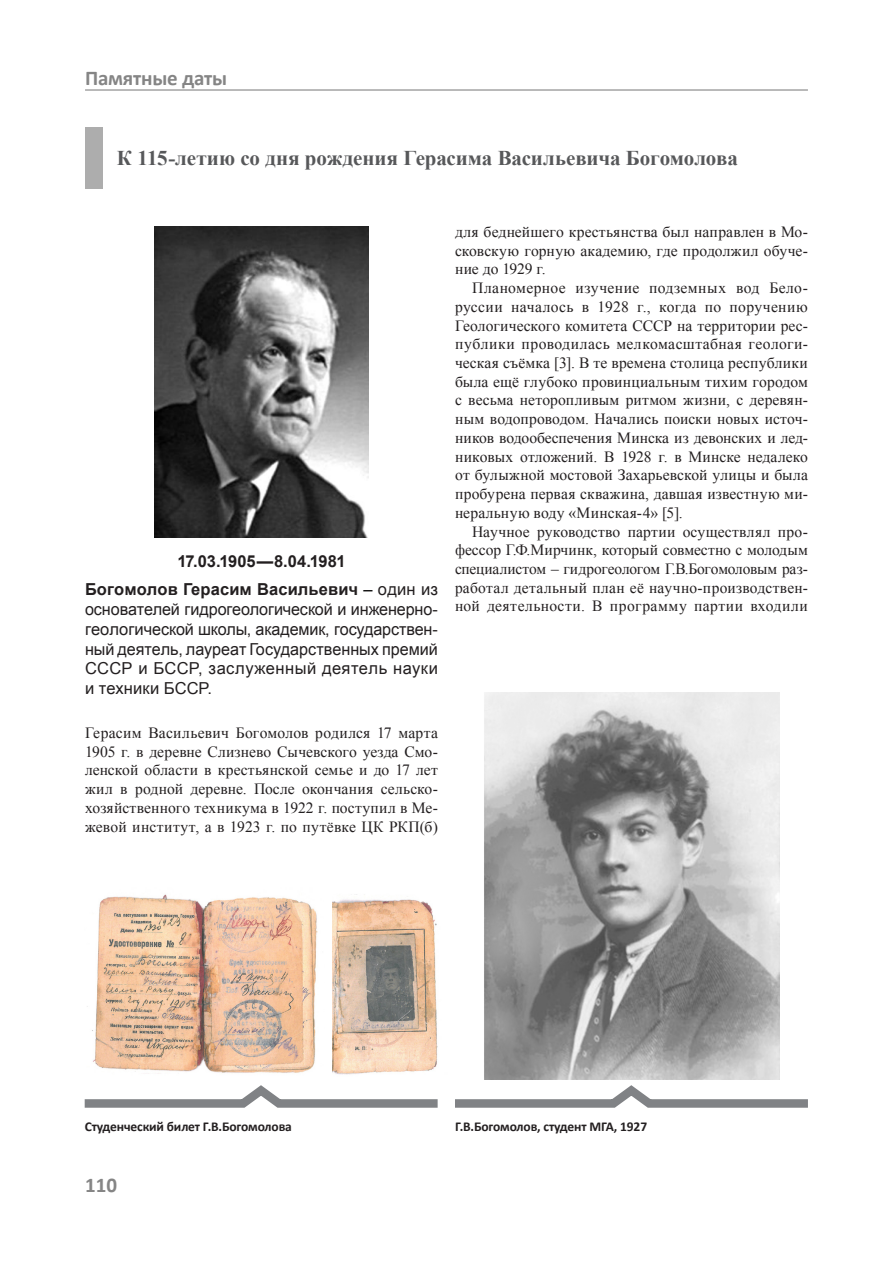
<style>
.page{position:relative;width:893px;height:1263px;background:#fff}
.page>*{position:absolute;margin:0;border:0;box-sizing:border-box;transform-origin:0 0}
.Основной_текст{font:700 21px "Times New Roman";letter-spacing:-.005em;color:#57585a}
.t1{font:700 21px "Calibri";letter-spacing:-.01em;color:#858585}
.Основной_текст-2{font:16.5px/19.8px "Arial";letter-spacing:.02em;color:#231f20;text-align:justify}
.Основной_текст-3{font:700 16.5px "Arial";letter-spacing:-.005em;color:#231f20}
.Основной_текст-4{font:15.6px/18.8px "Times New Roman";letter-spacing:.015em;color:#231f20;text-align:justify}
.t2{font:700 13.5px "Calibri";letter-spacing:-.01em;color:#231f20}
.s1{font-weight:700}
.s2{color:#000}
</style>
<div class="page">
<img style="left:154px;top:226px;width:215px;height:312px">
<img style="left:484px;top:692px;width:295px;height:387px">
<div style="left:85px;top:128px;width:17px;height:61px;background:#adadad"></div>
<img style="left:87px;top:894px;width:231px;height:180px">
<svg style="left:84px;top:1085px;width:724px;height:23px"></svg>
<img style="left:333px;top:894px;width:105px;height:181px">
<hr style="left:85px;top:89px;width:723px;height:2px;background:#858585">
<p class="t1" style="left:85px;top:65px;width:144px">Памятные даты</p>
<p class="Основной_текст" style="left:117px;top:144px;width:622px">К 115-летию со дня рождения Герасима Васильевича Богомолова</p>
<p class="Основной_текст-3" style="left:177px;top:550px;width:170px">17.03.1905—8.04.1981</p>
<p class="Основной_текст-2" style="left:85px;top:580px;width:354px"><span class="s1">Богомолов Герасим Васильевич</span> <span class="s2">–</span> один из основателей гидрогеологической и инженерно&shy;геологической школы, академик, государствен&shy;ный деятель, лауреат Государственных премий СССР и БССР, заслуженный деятель науки и техники БССР.</p>
<p class="Основной_текст-4" style="left:85px;top:723px;width:354px">Герасим Васильевич Богомолов родился 17 марта 1905 г. в деревне Слизнево Сычевского уезда Смо&shy;ленской области в крестьянской семье и до 17 лет жил в родной деревне. После окончания сельско&shy;хозяйственного техникума в 1922 г. поступил в Ме&shy;жевой институт, а в 1923 г. по путёвке ЦК РКП(б)</p>
<p class="Основной_текст-4" style="left:455px;top:222px;width:354px">для беднейшего крестьянства был направлен в Мо&shy;сковскую горную академию, где продолжил обуче&shy;ние до 1929 г.</p>
<p class="Основной_текст-4" style="left:455px;top:278px;width:354px;text-indent:17px">Планомерное изучение подземных вод Бело&shy;руссии началось в 1928 г., когда по поручению Геологического комитета СССР на территории рес&shy;публики проводилась мелкомасштабная геологи&shy;ческая съёмка [3]. В те времена столица республики была ещё глубоко провинциальным тихим городом с весьма неторопливым ритмом жизни, с деревян&shy;ным водопроводом. Начались поиски новых источ&shy;ников водообеспечения Минска из девонских и лед&shy;никовых отложений. В 1928 г. в Минске недалеко от булыжной мостовой Захарьевской улицы и была пробурена первая скважина, давшая известную ми&shy;неральную воду «Минская-4» [5].</p>
<p class="Основной_текст-4" style="left:455px;top:522px;width:354px;text-indent:17px">Научное руководство партии осуществлял про&shy;фессор Г.Ф.Мирчинк, который совместно с молодым специалистом – гидрогеологом Г.В.Богомоловым раз&shy;работал детальный план её научно-производствен&shy;ной деятельности. В программу партии входили</p>
<p class="t2" style="left:85px;top:1117px;width:209px">Студенческий билет Г.В.Богомолова</p>
<p class="t1" style="left:85px;top:1171px;width:33px">110</p>
<p class="t2" style="left:455px;top:1117px;width:194px">Г.В.Богомолов, студент МГА, 1927</p>
</div>
